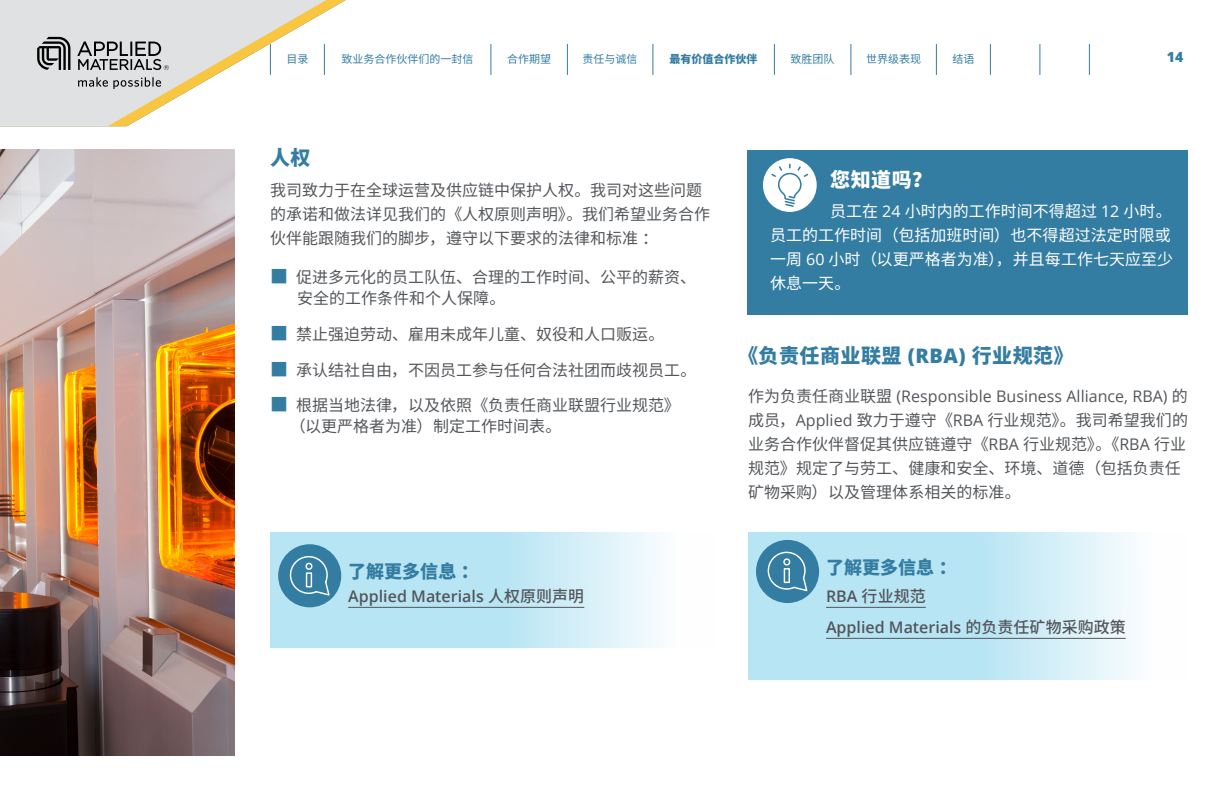
<style>
.page{position:relative;width:1224px;height:792px;background:#fff}
.page>*{position:absolute;margin:0;border:0;box-sizing:border-box;transform-origin:0 0}
.t1{font:800 20px "Source Han Sans CN";letter-spacing:.025em;color:#347da2}
.t2{font:800 20px "Source Han Sans CN";color:#fff}
.t3{font:800 18px "Source Han Sans CN";color:#347da2}
.t4{font:16px/24px "Source Han Sans CN";color:#53565a}
.t5{font:16px/24px "Source Han Sans CN";color:#fff}
.t6{font:600 16px "Open Sans";color:#53565a}
.t7{font:16px "Open Sans";color:#53565a}
.t8{font:500 16px "Source Han Sans CN";color:#53565a}
.t9{font:800 14px "Open Sans";color:#347da2}
.t10{font:11px "Source Han Sans CN";color:#347da2}
.t11{font:800 11px "Source Han Sans CN";color:#347da2}
.s1{font-size:18px;color:#347da2}
.s2{font-family:"Source Han Sans CN";font-weight:500}
.s3{font-family:"Open Sans"}
.s4{font-family:"Source Han Sans CN"}
.s5{font-family:"Open Sans";font-weight:600}
</style>
<div class="page">
<svg style="left:0;top:0;width:333px;height:127px;fill:#e0e1e2"></svg>
<svg style="left:78px;top:77px;width:83px;height:12px"></svg>
<svg style="left:37px;top:37px;width:33px;height:33px"></svg>
<svg style="left:77px;top:41px;width:92px;height:29px;background:#9fa0a0"></svg>
<hr style="left:270px;top:44px;width:1px;height:31px;background:#347da2">
<hr style="left:324px;top:44px;width:1px;height:31px;background:#347da2">
<hr style="left:491px;top:44px;width:1px;height:31px;background:#347da2">
<hr style="left:567px;top:44px;width:1px;height:31px;background:#347da2">
<hr style="left:653px;top:44px;width:1px;height:31px;background:#347da2">
<hr style="left:774px;top:44px;width:1px;height:31px;background:#347da2">
<hr style="left:851px;top:44px;width:1px;height:31px;background:#347da2">
<hr style="left:936px;top:44px;width:1px;height:31px;background:#347da2">
<hr style="left:990px;top:44px;width:1px;height:31px;background:#347da2">
<hr style="left:1040px;top:44px;width:1px;height:31px;background:#347da2">
<hr style="left:1089px;top:44px;width:1px;height:31px;background:#347da2">
<svg style="left:748px;top:532px;width:385px;height:148px;background:#c4e9f5"></svg>
<hr style="left:826px;top:607px;width:100px;height:1px;background:#53565a">
<hr style="left:826px;top:638px;width:300px;height:1px;background:#53565a">
<div style="left:756px;top:540px;width:63px;height:63px;background:#347da2;border-radius:50%"></div>
<svg style="left:767px;top:551px;width:41px;height:41px"></svg>
<img style="left:0;top:150px;width:234px;height:606px">
<svg style="left:270px;top:532px;width:389px;height:116px;background:#c4e9f5"></svg>
<hr style="left:348px;top:607px;width:236px;height:1px;background:#53565a">
<div style="left:278px;top:544px;width:63px;height:63px;background:#347da2;border-radius:50%"></div>
<svg style="left:289px;top:556px;width:41px;height:40px"></svg>
<div style="left:748px;top:150px;width:440px;height:65px;background:#347da2"></div>
<div style="left:748px;top:182px;width:440px;height:133px;background:#347da2"></div>
<svg style="left:763px;top:158px;width:54px;height:54px"></svg>
<p class="t10" style="left:286px;top:53px;width:23px">目录</p>
<p class="t10" style="left:342px;top:53px;width:133px">致业务合作伙伴们的一封信</p>
<p class="t10" style="left:507px;top:53px;width:46px">合作期望</p>
<p class="t10" style="left:583px;top:53px;width:56px">责任与诚信</p>
<p class="t11" style="left:670px;top:53px;width:89px">最有价值合作伙伴</p>
<p class="t10" style="left:791px;top:53px;width:45px">致胜团队</p>
<p class="t10" style="left:866px;top:53px;width:56px">世界级表现</p>
<p class="t10" style="left:952px;top:53px;width:23px">结语</p>
<p class="t9" style="left:1167px;top:46px;width:18px">14</p>
<p class="t1" style="left:270px;top:146px;width:42px">人权</p>
<p class="t4" style="left:270px;top:179px;width:442px">我司致力于在全球运营及供应链中保护人权。我司对这些问题的承诺和做法详见我们的《人权原则声明》。我们希望业务合作伙伴能跟随我们的脚步，遵守以下要求的法律和标准：</p>
<p class="t4" style="left:297px;top:267px;width:400px;line-height:21px;text-indent:-27px"><span class="s1">■</span> 促进多元化的员工队伍、合理的工作时间、公平的薪资、安全的工作条件和个人保障。</p>
<p class="t4" style="left:270px;top:323px;width:396px"><span class="s1">■</span> 禁止强迫劳动、雇用未成年儿童、奴役和人口贩运。</p>
<p class="t4" style="left:270px;top:358px;width:428px"><span class="s1">■</span> 承认结社自由，不因员工参与任何合法社团而歧视员工。</p>
<p class="t4" style="left:290px;top:395px;width:392px;line-height:21px;text-indent:-20px"><span class="s1">■</span> 根据当地法律，以及依照《负责任商业联盟行业规范》（以更严格者为准）制定工作时间表。</p>
<p class="t3" style="left:348px;top:561px;width:132px">了解更多信息：</p>
<p class="t6" style="left:348px;top:586px;width:238px">Applied Materials <span class="s2">人权原则声明</span></p>
<p class="t2" style="left:830px;top:169px;width:103px">您知道吗？</p>
<p class="t5" style="left:770px;top:199px;width:405px;text-indent:60px">员工在 <span class="s3">24</span> 小时内的工作时间不得超过 <span class="s3">12</span> 小时。员工的工作时间（包括加班时间）也不得超过法定时限或一周 <span class="s3">60</span> 小时（以更严格者为准），并且每工作七天应至少休息一天。</p>
<p class="t1" style="left:738px;top:345px;width:337px">《负责任商业联盟 <span class="s3">(RBA)</span> 行业规范》</p>
<p class="t7" style="left:748px;top:385px;width:441px"><span class="s4">作为负责任商业联盟</span> (Responsible Business Alliance, RBA) <span class="s4">的</span></p>
<p class="t4" style="left:748px;top:408px;width:441px">成员，<span class="s3">Applied</span> 致力于遵守《<span class="s3">RBA</span> 行业规范》。我司希望我们的业务合作伙伴督促其供应链遵守《<span class="s3">RBA</span> 行业规范》。《<span class="s3">RBA</span> 行业规范》规定了与劳工、健康和安全、环境、道德（包括负责任矿物采购）以及管理体系相关的标准。</p>
<p class="t3" style="left:826px;top:557px;width:132px">了解更多信息：</p>
<p class="t8" style="left:826px;top:587px;width:101px"><span class="s5">RBA</span> 行业规范</p>
<p class="t6" style="left:826px;top:617px;width:301px">Applied Materials <span class="s2">的负责任矿物采购政策</span></p>
</div>
